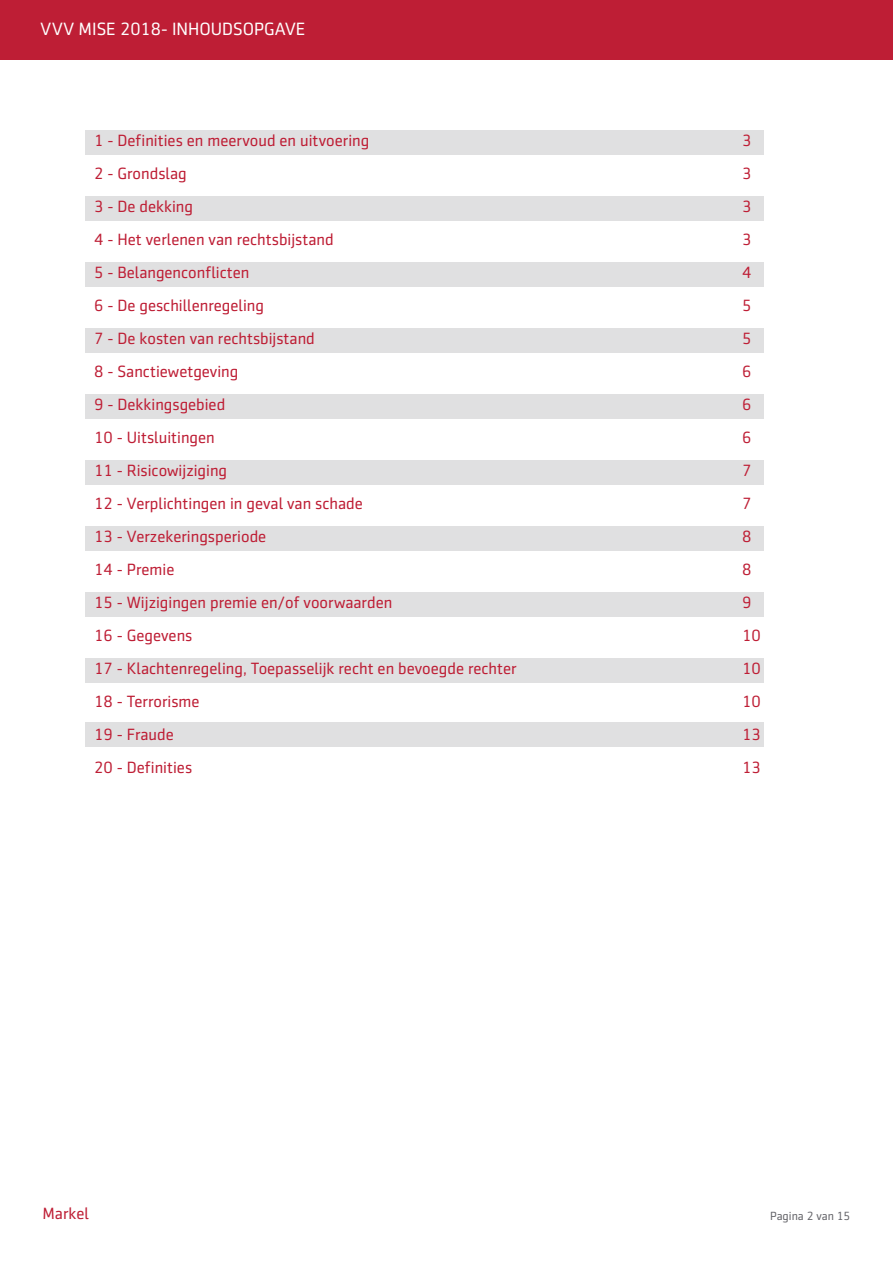
<style>
.page{position:relative;width:893px;height:1263px;background:#fff}
.page>*{position:absolute;margin:0;border:0;box-sizing:border-box;transform-origin:0 0}
.Überschrift_13_20_bo{font:18px "Sentico Sans DT";color:#fff}
.Inhaltsverzeichnis{font:16.5px "Sentico Sans DT";color:#be1e35}
.t1{font:12px "Sentico Sans DT";color:#65656a}
</style>
<div class="page">
<div style="left:86px;top:130px;width:678px;height:24px;background:#e0e0e1"></div>
<div style="left:86px;top:196px;width:678px;height:24px;background:#e0e0e1"></div>
<div style="left:86px;top:262px;width:678px;height:24px;background:#e0e0e1"></div>
<div style="left:86px;top:328px;width:678px;height:24px;background:#e0e0e1"></div>
<div style="left:86px;top:394px;width:678px;height:25px;background:#e0e0e1"></div>
<div style="left:86px;top:460px;width:678px;height:24px;background:#e0e0e1"></div>
<div style="left:86px;top:526px;width:678px;height:25px;background:#e0e0e1"></div>
<div style="left:86px;top:722px;width:678px;height:25px;background:#e0e0e1"></div>
<div style="left:86px;top:592px;width:678px;height:25px;background:#e0e0e1"></div>
<div style="left:86px;top:658px;width:678px;height:25px;background:#e0e0e1"></div>
<div style="left:0;top:0;width:893px;height:59px;background:#be1e35"></div>
<p class="Überschrift_13_20_bo" style="left:41px;top:19px;width:266px">VVV MISE 2018- INHOUDSOPGAVE</p>
<p class="Inhaltsverzeichnis" style="left:94px;top:132px;width:277px">1 - Definities en meervoud en uitvoering</p>
<p class="Inhaltsverzeichnis" style="left:742px;top:132px;width:11px">3</p>
<p class="Inhaltsverzeichnis" style="left:94px;top:165px;width:94px">2 - Grondslag</p>
<p class="Inhaltsverzeichnis" style="left:742px;top:165px;width:11px">3</p>
<p class="Inhaltsverzeichnis" style="left:94px;top:198px;width:101px">3 - De dekking</p>
<p class="Inhaltsverzeichnis" style="left:742px;top:198px;width:11px">3</p>
<p class="Inhaltsverzeichnis" style="left:94px;top:231px;width:241px">4 - Het verlenen van rechtsbijstand</p>
<p class="Inhaltsverzeichnis" style="left:742px;top:231px;width:11px">3</p>
<p class="Inhaltsverzeichnis" style="left:94px;top:264px;width:157px">5 - Belangenconflicten</p>
<p class="Inhaltsverzeichnis" style="left:742px;top:264px;width:11px">4</p>
<p class="Inhaltsverzeichnis" style="left:94px;top:297px;width:171px">6 - De geschillenregeling</p>
<p class="Inhaltsverzeichnis" style="left:742px;top:297px;width:11px">5</p>
<p class="Inhaltsverzeichnis" style="left:94px;top:330px;width:222px">7 - De kosten van rechtsbijstand</p>
<p class="Inhaltsverzeichnis" style="left:742px;top:330px;width:11px">5</p>
<p class="Inhaltsverzeichnis" style="left:94px;top:363px;width:146px">8 - Sanctiewetgeving</p>
<p class="Inhaltsverzeichnis" style="left:742px;top:363px;width:11px">6</p>
<p class="Inhaltsverzeichnis" style="left:94px;top:396px;width:133px">9 - Dekkingsgebied</p>
<p class="Inhaltsverzeichnis" style="left:742px;top:396px;width:11px">6</p>
<p class="Inhaltsverzeichnis" style="left:94px;top:429px;width:122px">10 - Uitsluitingen</p>
<p class="Inhaltsverzeichnis" style="left:742px;top:429px;width:11px">6</p>
<p class="Inhaltsverzeichnis" style="left:94px;top:462px;width:135px">11 - Risicowijziging</p>
<p class="Inhaltsverzeichnis" style="left:742px;top:462px;width:11px">7</p>
<p class="Inhaltsverzeichnis" style="left:94px;top:495px;width:270px">12 - Verplichtingen in geval van schade</p>
<p class="Inhaltsverzeichnis" style="left:742px;top:495px;width:11px">7</p>
<p class="Inhaltsverzeichnis" style="left:94px;top:528px;width:174px">13 - Verzekeringsperiode</p>
<p class="Inhaltsverzeichnis" style="left:742px;top:528px;width:11px">8</p>
<p class="Inhaltsverzeichnis" style="left:94px;top:561px;width:82px">14 - Premie</p>
<p class="Inhaltsverzeichnis" style="left:742px;top:561px;width:11px">8</p>
<p class="Inhaltsverzeichnis" style="left:94px;top:594px;width:300px">15 - Wijzigingen premie en/of voorwaarden</p>
<p class="Inhaltsverzeichnis" style="left:742px;top:594px;width:11px">9</p>
<p class="Inhaltsverzeichnis" style="left:94px;top:627px;width:100px">16 - Gegevens</p>
<p class="Inhaltsverzeichnis" style="left:742px;top:627px;width:20px">10</p>
<p class="Inhaltsverzeichnis" style="left:94px;top:660px;width:424px">17 - Klachtenregeling, Toepasselijk recht en bevoegde rechter</p>
<p class="Inhaltsverzeichnis" style="left:742px;top:660px;width:20px">10</p>
<p class="Inhaltsverzeichnis" style="left:94px;top:693px;width:107px">18 - Terrorisme</p>
<p class="Inhaltsverzeichnis" style="left:742px;top:693px;width:20px">10</p>
<p class="Inhaltsverzeichnis" style="left:94px;top:726px;width:81px">19 - Fraude</p>
<p class="Inhaltsverzeichnis" style="left:742px;top:726px;width:20px">13</p>
<p class="Inhaltsverzeichnis" style="left:94px;top:759px;width:100px">20 - Definities</p>
<p class="Inhaltsverzeichnis" style="left:742px;top:759px;width:20px">13</p>
<p class="Inhaltsverzeichnis" style="left:43px;top:1204px;width:48px">Markel</p>
<p class="t1" style="left:770px;top:1210px;width:82px">Pagina 2 van 15</p>
</div>
